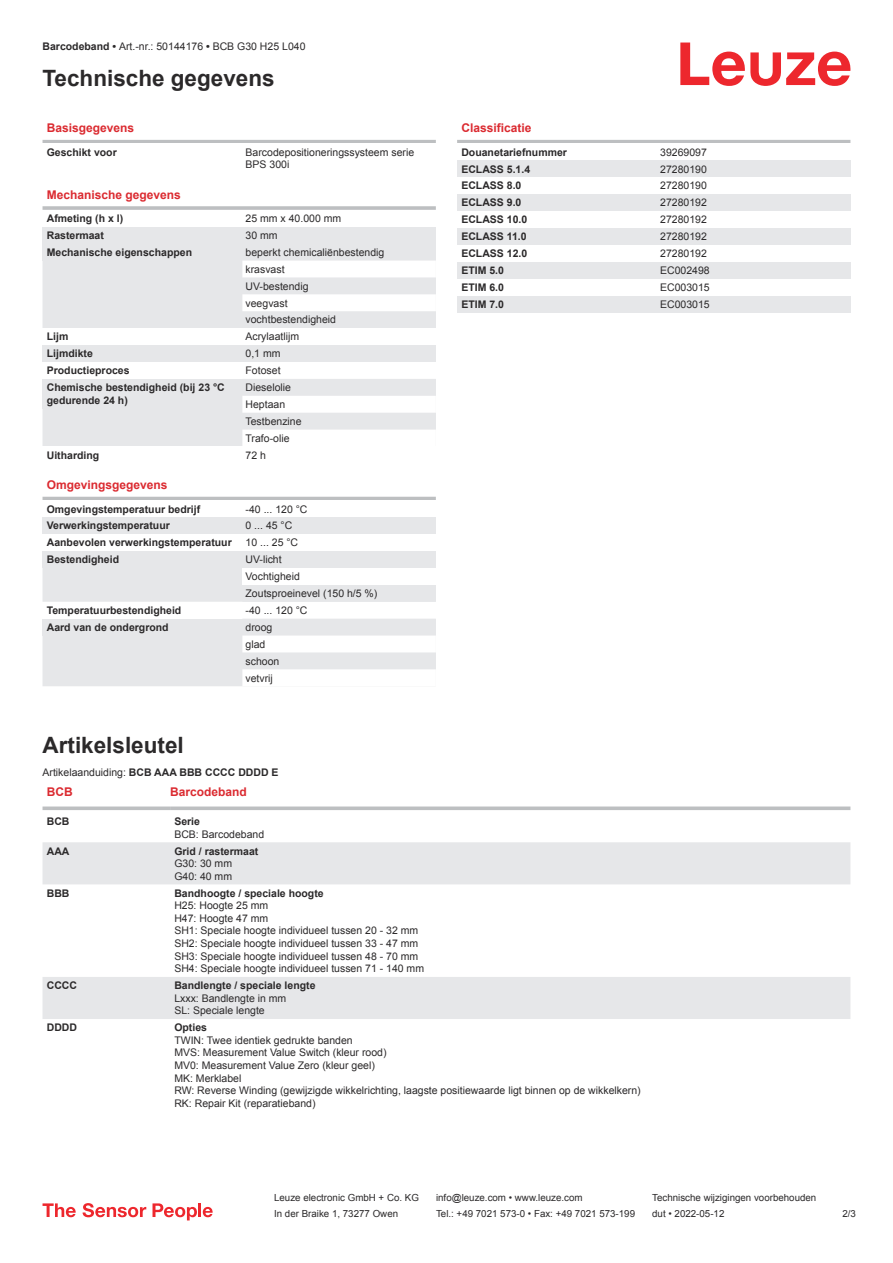
<style>
.page{position:relative;width:893px;height:1263px;background:#fff}
.page>*{position:absolute;margin:0;border:0;box-sizing:border-box;transform-origin:0 0}
.t1{font:700 22.5px "Arial";color:#2b292a}
.t2{font:700 12px "Arial";color:#db2a30}
.t3{font:10.5px/12.6px "Arial";color:#2b292a}
.t4{font:700 10.5px/12.6px "Arial";color:#2b292a}
.t5{font:9.75px "Arial";color:#2b292a}
.s1{font-weight:700}
</style>
<div class="page">
<svg style="left:680px;top:43px;width:170px;height:43px"></svg>
<svg style="left:43px;top:261px;width:199px;height:425px;background:#e8e8ea"></svg>
<hr style="left:43px;top:140px;width:393px;height:3px;background:#bdbfc1">
<hr style="left:43px;top:206px;width:393px;height:4px;background:#c6c8ca">
<div style="left:43px;top:227px;width:199px;height:17px;background:#e6e7e9"></div>
<div style="left:242px;top:227px;width:194px;height:17px;background:#e6e7e9"></div>
<div style="left:43px;top:244px;width:199px;height:17px;background:#e6e7e9"></div>
<svg style="left:242px;top:244px;width:194px;height:84px"></svg>
<div style="left:43px;top:328px;width:199px;height:17px;background:#fff"></div>
<div style="left:43px;top:345px;width:199px;height:17px;background:#e6e7e9"></div>
<div style="left:242px;top:345px;width:194px;height:17px;background:#e6e7e9"></div>
<div style="left:43px;top:362px;width:199px;height:17px;background:#fff"></div>
<div style="left:43px;top:379px;width:199px;height:29px;background:#e6e7e9"></div>
<svg style="left:242px;top:379px;width:194px;height:51px"></svg>
<div style="left:43px;top:446px;width:199px;height:17px;background:#fff"></div>
<div style="left:43px;top:480px;width:393px;height:18px;background:#fff"></div>
<hr style="left:43px;top:497px;width:393px;height:3px;background:#bdbfc1">
<div style="left:43px;top:500px;width:199px;height:17px;background:#fff"></div>
<div style="left:43px;top:517px;width:199px;height:17px;background:#e6e7e9"></div>
<div style="left:242px;top:517px;width:194px;height:17px;background:#e6e7e9"></div>
<div style="left:43px;top:534px;width:199px;height:17px;background:#fff"></div>
<div style="left:43px;top:551px;width:199px;height:17px;background:#e6e7e9"></div>
<div style="left:242px;top:551px;width:194px;height:51px;background:#e6e7e9"></div>
<div style="left:242px;top:568px;width:194px;height:17px;background:#fff"></div>
<div style="left:43px;top:602px;width:199px;height:17px;background:#fff"></div>
<div style="left:43px;top:619px;width:199px;height:16px;background:#e6e7e9"></div>
<svg style="left:242px;top:619px;width:194px;height:51px"></svg>
<svg style="left:43px;top:842px;width:807px;height:177px"></svg>
<svg style="left:43px;top:806px;width:127px;height:4px"></svg>
<svg style="left:170px;top:806px;width:680px;height:4px;background:#c5c7c9"></svg>
<svg style="left:457px;top:312px;width:393px;height:1px"></svg>
<hr style="left:457px;top:140px;width:393px;height:3px;background:#bdbfc1">
<div style="left:457px;top:160px;width:200px;height:17px;background:#e6e7e9"></div>
<div style="left:657px;top:160px;width:193px;height:17px;background:#e6e7e9"></div>
<div style="left:457px;top:194px;width:200px;height:17px;background:#e6e7e9"></div>
<div style="left:657px;top:194px;width:193px;height:17px;background:#e6e7e9"></div>
<div style="left:457px;top:228px;width:200px;height:17px;background:#e6e7e9"></div>
<div style="left:657px;top:228px;width:193px;height:17px;background:#e6e7e9"></div>
<div style="left:457px;top:262px;width:200px;height:17px;background:#e6e7e9"></div>
<div style="left:657px;top:262px;width:193px;height:17px;background:#e6e7e9"></div>
<div style="left:457px;top:296px;width:200px;height:16px;background:#e6e7e9"></div>
<div style="left:657px;top:296px;width:193px;height:16px;background:#e6e7e9"></div>
<svg style="left:43px;top:1203px;width:33px;height:14px"></svg>
<svg style="left:83px;top:1203px;width:63px;height:14px"></svg>
<svg style="left:153px;top:1203px;width:44px;height:17px"></svg>
<hr style="left:198px;top:1203px;width:3px;height:14px;background:#ed272d">
<svg style="left:203px;top:1207px;width:10px;height:10px"></svg>
<p class="t3" style="left:43px;top:41px;width:264px"><span class="s1">Barcodeband •</span> Art.-nr.: 50144176 <span class="s1">•</span> BCB G30 H25 L040</p>
<h1 class="t1" style="left:43px;top:70px;width:234px">Technische gegevens</h1>
<p class="t2" style="left:47px;top:123px;width:89px">Basisgegevens</p>
<p class="t4" style="left:47px;top:147px;width:72px">Geschikt voor</p>
<p class="t3" style="left:246px;top:147px;width:170px">Barcodepositioneringssysteem serie<br>BPS 300i</p>
<p class="t2" style="left:47px;top:190px;width:136px">Mechanische gegevens</p>
<p class="t4" style="left:47px;top:213px;width:78px">Afmeting (h x l)</p>
<p class="t3" style="left:246px;top:213px;width:97px">25 mm x 40.000 mm</p>
<p class="t4" style="left:47px;top:230px;width:59px">Rastermaat</p>
<p class="t3" style="left:246px;top:230px;width:34px">30 mm</p>
<p class="t4" style="left:47px;top:247px;width:147px">Mechanische eigenschappen</p>
<p class="t3" style="left:246px;top:245px;width:140px;line-height:17px">beperkt chemicaliënbestendig krasvast<br>UV-bestendig<br>veegvast<br>vochtbestendigheid</p>
<p class="t4" style="left:47px;top:331px;width:23px">Lijm</p>
<p class="t3" style="left:246px;top:331px;width:55px">Acrylaatlijm</p>
<p class="t4" style="left:47px;top:348px;width:48px">Lijmdikte</p>
<p class="t3" style="left:246px;top:348px;width:37px">0,1 mm</p>
<p class="t4" style="left:47px;top:365px;width:84px">Productieproces</p>
<p class="t3" style="left:246px;top:365px;width:37px">Fotoset</p>
<p class="t4" style="left:47px;top:382px;width:180px">Chemische bestendigheid (bij 23 °C gedurende 24 h)</p>
<p class="t3" style="left:246px;top:380px;width:58px;line-height:17px">Dieselolie<br>Heptaan<br>Testbenzine<br>Trafo-olie</p>
<p class="t4" style="left:47px;top:450px;width:54px">Uitharding</p>
<p class="t3" style="left:246px;top:450px;width:22px">72 h</p>
<p class="t2" style="left:47px;top:480px;width:122px">Omgevingsgegevens</p>
<p class="t4" style="left:47px;top:503px;width:155px">Omgevingstemperatuur bedrijf</p>
<p class="t3" style="left:246px;top:503px;width:63px">-40 ... 120 °C</p>
<p class="t4" style="left:47px;top:520px;width:125px">Verwerkingstemperatuur</p>
<p class="t3" style="left:246px;top:520px;width:48px">0 ... 45 °C</p>
<p class="t4" style="left:47px;top:537px;width:186px">Aanbevolen verwerkingstemperatuur</p>
<p class="t3" style="left:246px;top:537px;width:54px">10 ... 25 °C</p>
<p class="t4" style="left:47px;top:554px;width:74px">Bestendigheid</p>
<p class="t3" style="left:246px;top:552px;width:133px;line-height:17px">UV-licht<br>Vochtigheid<br>Zoutsproeinevel (150 h/5 %)</p>
<p class="t4" style="left:47px;top:605px;width:136px">Temperatuurbestendigheid</p>
<p class="t3" style="left:246px;top:605px;width:63px">-40 ... 120 °C</p>
<p class="t4" style="left:47px;top:622px;width:123px">Aard van de ondergrond</p>
<p class="t3" style="left:246px;top:620px;width:35px;line-height:17px">droog glad schoon vetvrij</p>
<p class="t2" style="left:461px;top:123px;width:72px">Classificatie</p>
<p class="t4" style="left:461px;top:147px;width:107px">Douanetariefnummer</p>
<p class="t3" style="left:660px;top:147px;width:48px">39269097</p>
<p class="t4" style="left:461px;top:164px;width:70px">ECLASS 5.1.4</p>
<p class="t3" style="left:660px;top:164px;width:48px">27280190</p>
<p class="t4" style="left:461px;top:180px;width:62px">ECLASS 8.0</p>
<p class="t3" style="left:660px;top:180px;width:48px">27280190</p>
<p class="t4" style="left:461px;top:197px;width:62px">ECLASS 9.0</p>
<p class="t3" style="left:660px;top:197px;width:48px">27280192</p>
<p class="t4" style="left:461px;top:214px;width:67px">ECLASS 10.0</p>
<p class="t3" style="left:660px;top:214px;width:48px">27280192</p>
<p class="t4" style="left:461px;top:231px;width:67px">ECLASS 11.0</p>
<p class="t3" style="left:660px;top:231px;width:48px">27280192</p>
<p class="t4" style="left:461px;top:248px;width:67px">ECLASS 12.0</p>
<p class="t3" style="left:660px;top:248px;width:48px">27280192</p>
<p class="t4" style="left:461px;top:265px;width:44px">ETIM 5.0</p>
<p class="t3" style="left:660px;top:265px;width:51px">EC002498</p>
<p class="t4" style="left:461px;top:282px;width:44px">ETIM 6.0</p>
<p class="t3" style="left:660px;top:282px;width:51px">EC003015</p>
<p class="t4" style="left:461px;top:299px;width:44px">ETIM 7.0</p>
<p class="t3" style="left:660px;top:299px;width:51px">EC003015</p>
<h1 class="t1" style="left:43px;top:737px;width:143px">Artikelsleutel</h1>
<p class="t2" style="left:47px;top:787px;width:27px">BCB</p>
<p class="t2" style="left:170px;top:787px;width:78px">Barcodeband</p>
<p class="t4" style="left:47px;top:816px;width:24px">BCB</p>
<p class="t4" style="left:174px;top:816px;width:27px">Serie</p>
<p class="t3" style="left:174px;top:828px;width:91px">BCB: Barcodeband</p>
<p class="t4" style="left:47px;top:845px;width:24px">AAA</p>
<p class="t4" style="left:174px;top:845px;width:86px">Grid / rastermaat</p>
<p class="t3" style="left:174px;top:858px;width:59px">G30: 30 mm<br>G40: 40 mm</p>
<p class="t4" style="left:47px;top:887px;width:24px">BBB</p>
<p class="t4" style="left:174px;top:887px;width:151px">Bandhoogte / speciale hoogte</p>
<p class="t3" style="left:174px;top:900px;width:251px">H25: Hoogte 25 mm<br>H47: Hoogte 47 mm<br>SH1: Speciale hoogte individueel tussen 20 - 32 mm SH2: Speciale hoogte individueel tussen 33 - 47 mm SH3: Speciale hoogte individueel tussen 48 - 70 mm SH4: Speciale hoogte individueel tussen 71 - 140 mm</p>
<p class="t4" style="left:47px;top:980px;width:32px">CCCC</p>
<p class="t4" style="left:174px;top:980px;width:143px">Bandlengte / speciale lengte</p>
<p class="t3" style="left:174px;top:993px;width:114px">Lxxx: Bandlengte in mm<br>SL: Speciale lengte</p>
<p class="t4" style="left:47px;top:1022px;width:32px">DDDD</p>
<p class="t4" style="left:174px;top:1022px;width:34px">Opties</p>
<p class="t3" style="left:174px;top:1035px;width:468px">TWIN: Twee identiek gedrukte banden<br>MVS: Measurement Value Switch (kleur rood)<br>MV0: Measurement Value Zero (kleur geel)<br>MK: Merklabel<br>RW: Reverse Winding (gewijzigde wikkelrichting, laagste positiewaarde ligt binnen op de wikkelkern)<br>RK: Repair Kit (reparatieband)</p>
<p class="t3" style="left:43px;top:767px;width:238px">Artikelaanduiding: <span class="s1">BCB AAA BBB CCCC DDDD E</span></p>
<p class="t5" style="left:274px;top:1194px;width:146px">Leuze electronic GmbH + Co. KG</p>
<p class="t5" style="left:436px;top:1194px;width:148px">info@leuze.com • www.leuze.com</p>
<p class="t5" style="left:652px;top:1194px;width:166px">Technische wijzigingen voorbehouden</p>
<p class="t5" style="left:274px;top:1210px;width:126px">In der Braike 1, 73277 Owen</p>
<p class="t5" style="left:436px;top:1210px;width:201px">Tel.: +49 7021 573-0 • Fax: +49 7021 573-199</p>
<p class="t5" style="left:652px;top:1210px;width:74px">dut • 2022-05-12</p>
<p class="t5" style="left:842px;top:1210px;width:15px">2 /3</p>
</div>
